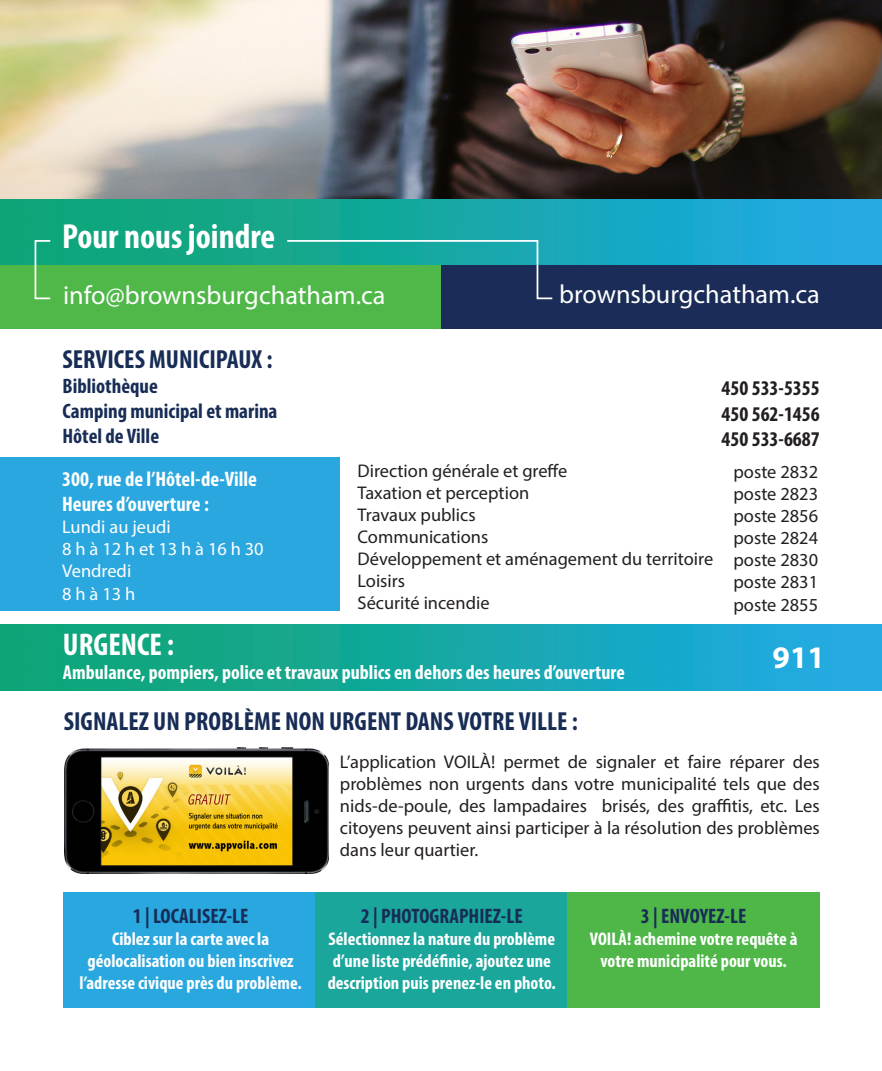
<style>
.page{position:relative;width:882px;height:1071px;background:#fff}
.page>*{position:absolute;margin:0;border:0;box-sizing:border-box;transform-origin:0 0}
.t1{font:700 condensed 35px "Myriad Pro";color:#fff}
.t2{font:700 condensed 31.5px "Myriad Pro";color:#fff}
.t3{font:700 31.5px "Myriad Pro";color:#fff}
.t4{font:700 condensed 26.25px "Myriad Pro";color:#182d56}
.t5{font:26.25px "Myriad Pro";color:#fff}
.t6{font:700 condensed 21px/25.2px "Myriad Pro";color:#182d56}
.t7{font:700 condensed 21px/25.2px "Myriad Pro";color:#fff}
.t8{font:700 condensed 21px/25.2px "Myriad Pro";color:#231f20;text-align:justify}
.t9{font:700 condensed 20.12px "Myriad Pro";color:#fff}
.t10{font:18.38px/22.1px "Myriad Pro";color:#231f20;text-align:justify}
.t11{font:700 condensed 18.38px/22.1px "Myriad Pro";color:#fff;text-align:center}
.t12{font:18.38px/22.1px "Myriad Pro";color:#fff}
</style>
<div class="page">
<div style="left:0;top:457px;width:340px;height:154px;background:#2ba7df"></div>
<img style="left:0;top:624px;width:882px;height:67px">
<img style="left:0;top:0;width:882px;height:265px">
<div style="left:441px;top:265px;width:441px;height:63px;background:#1a2c57"></div>
<svg style="left:286px;top:239px;width:268px;height:61px"></svg>
<div style="left:0;top:265px;width:441px;height:63px;background:#4fb848"></div>
<div style="left:35px;top:240px;width:16px;height:59px;border:2px solid #fff"></div>
<img style="left:64px;top:747px;width:265px;height:126px">
<div style="left:63px;top:892px;width:252px;height:116px;background:#29a8e0"></div>
<div style="left:315px;top:892px;width:253px;height:116px;background:#1ba69c"></div>
<div style="left:568px;top:892px;width:252px;height:116px;background:#4eb748"></div>
<p class="t1" style="left:62px;top:215px;width:215px">Pour nous joindre</p>
<p class="t5" style="left:63px;top:279px;width:324px">info@brownsburgchatham.ca</p>
<p class="t5" style="left:559px;top:278px;width:262px">brownsburgchatham.ca</p>
<p class="t4" style="left:63px;top:343px;width:211px">SERVICES MUNICIPAUX :</p>
<p class="t6" style="left:63px;top:373px;width:216px">Bibliothèque<br>Camping municipal et marina<br>Hôtel de Ville</p>
<p class="t8" style="left:722px;top:375px;width:100px">450 533-5355<br>450 562-1456<br>450 533-6687</p>
<p class="t10" style="left:358px;top:460px;width:357px;text-align:left">Direction générale et greffe<br>Taxation et perception<br>Travaux publics<br>Communications<br>Développement et aménagement du territoire<br>Loisirs<br>Sécurité incendie</p>
<p class="t10" style="left:734px;top:461px;width:86px">poste 2832 poste 2823 poste 2856 poste 2824 poste 2830 poste 2831 poste 2855</p>
<p class="t7" style="left:62px;top:466px;width:196px">300, rue de l’Hôtel-de-Ville<br>Heures d’ouverture :</p>
<p class="t12" style="left:62px;top:516px;width:203px">Lundi au jeudi<br>8 h à 12 h et 13 h à 16 h 30<br>Vendredi<br>8 h à 13 h</p>
<p class="t2" style="left:63px;top:625px;width:113px">URGENCE :</p>
<p class="t9" style="left:63px;top:660px;width:563px">Ambulance, pompiers, police et travaux publics en dehors des heures d’ouverture</p>
<p class="t4" style="left:64px;top:705px;width:516px">SIGNALEZ UN PROBLÈME NON URGENT DANS VOTRE VILLE :</p>
<p class="t3" style="left:773px;top:637px;width:54px">911</p>
<p class="t6" style="left:133px;top:903px;width:117px">1 | LOCALISEZ-LE</p>
<p class="t11" style="left:80px;top:927px;width:224px">Ciblez sur la carte avec la géolocalisation ou bien inscrivez l’adresse civique près du problème.</p>
<p class="t10" style="left:340px;top:751px;width:481px">L’application VOILÀ! permet de signaler et faire réparer des problèmes non urgents dans votre municipalité tels que des nids-de-poule, des lampadaires brisés, des graffitis, etc. Les citoyens peuvent ainsi participer à la résolution des problèmes dans leur quartier.</p>
<p class="t6" style="left:361px;top:903px;width:163px">2 | PHOTOGRAPHIEZ-LE</p>
<p class="t11" style="left:328px;top:927px;width:230px;text-align:left">Sélectionnez la nature du problème d’une liste prédéfinie, ajoutez une description puis prenez-le en photo.</p>
<p class="t6" style="left:641px;top:903px;width:107px">3 | ENVOYEZ-LE</p>
<p class="t11" style="left:590px;top:927px;width:209px">VOILÀ! achemine votre requête à votre municipalité pour vous.</p>
</div>
